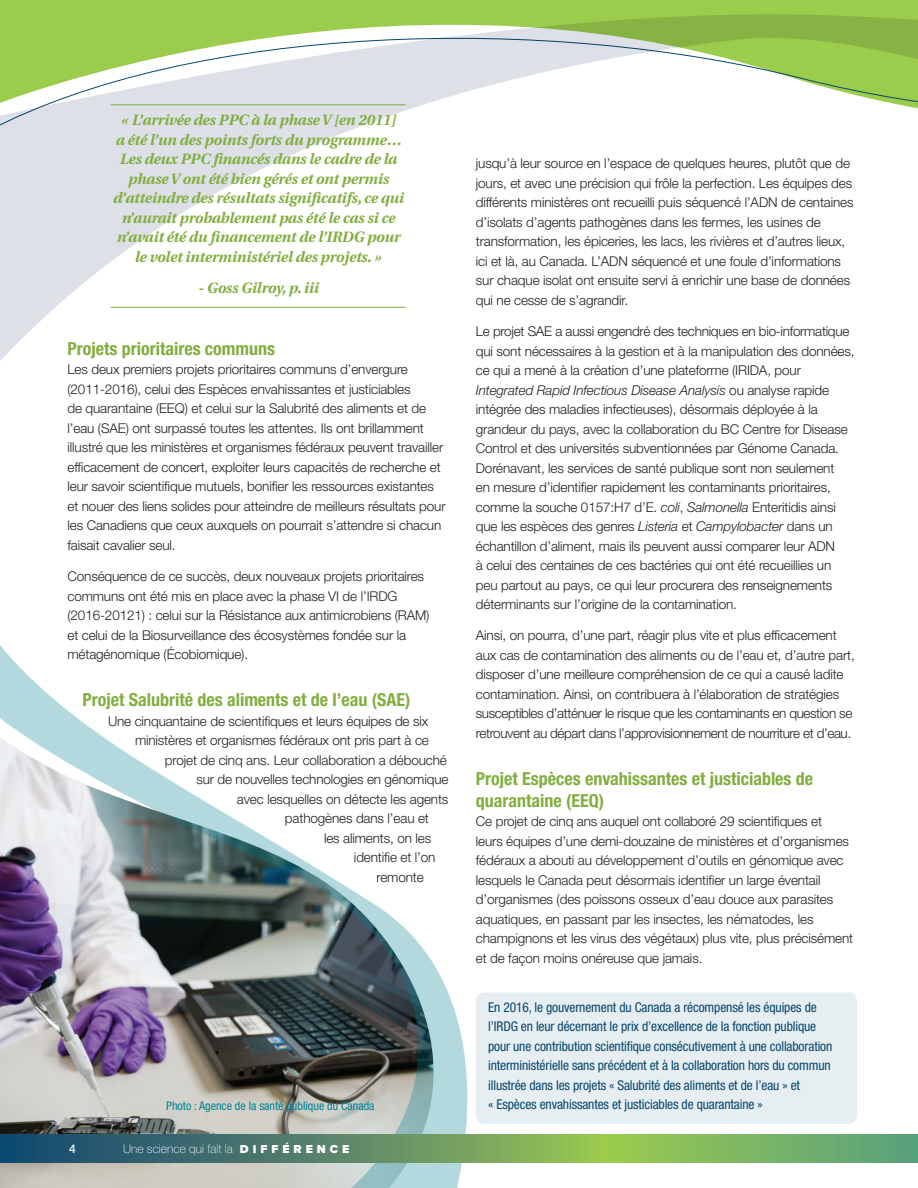
<style>
.page{position:relative;width:918px;height:1188px;background:#fff}
.page>*{position:absolute;margin:0;border:0;box-sizing:border-box;transform-origin:0 0}
.t1{font:700 condensed 18px/21.6px "Helvetica Neue LT Std";color:#81ae3f}
.t2{font:italic 700 15px/19.5px "Utopia";letter-spacing:-.01em;color:#81ae3f;text-align:center}
.t3{font:300 13.5px/19.5px "Helvetica Neue LT Std";letter-spacing:-.01em;color:#231f20}
.t4{font:condensed 13.5px/19.5px "Helvetica Neue LT Std";letter-spacing:-.01em;color:#07476f}
.t5{font:condensed 12px "Helvetica Neue LT Std";color:#008193}
.t6{font:100 12px "Helvetica Neue LT Std";color:#fff}
.t7{font:500 12px "Helvetica Neue LT Std";color:#fff}
.s1{font-family:"Proxima Nova";font-weight:900}
.s2{font-style:italic}
</style>
<div class="page">
<svg style="left:0;top:0;width:918px;height:361px"></svg>
<img style="left:0;top:645px;width:469px;height:543px">
<svg style="left:0;top:1134px;width:918px;height:28px"></svg>
<hr style="left:111px;top:104px;width:295px;height:1px;background:#81ae3f">
<hr style="left:111px;top:307px;width:295px;height:1px;background:#81ae3f">
<div style="left:476px;top:993px;width:381px;height:131px;background:#e7eef1;border-radius:9px"></div>
<p class="t2" style="left:113px;top:111px;width:292px">« L’arrivée des PPC à la phase V [en 2011]<br>a été l’un des points forts du programme… Les deux PPC financés dans le cadre de la phase V ont été bien gérés et ont permis d’atteindre des résultats significatifs, ce qui n’aurait probablement pas été le cas si ce n’avait été du financement de l’IRDG pour le volet interministériel des projets. »</p>
<p class="t2" style="left:198px;top:279px;width:122px">- Goss Gilroy, p. iii</p>
<h1 class="t1" style="left:68px;top:337px;width:209px">Projets prioritaires communs</h1>
<p class="t3" style="left:68px;top:359px;width:380px">Les deux premiers projets prioritaires communs d’envergure (2011-2016), celui des Espèces envahissantes et justiciables<br>de quarantaine (EEQ) et celui sur la Salubrité des aliments et de l’eau (SAE) ont surpassé toutes les attentes. Ils ont brillamment illustré que les ministères et organismes fédéraux peuvent travailler efficacement de concert, exploiter leurs capacités de recherche et leur savoir scientifique mutuels, bonifier les ressources existantes et nouer des liens solides pour atteindre de meilleurs résultats pour les Canadiens que ceux auxquels on pourrait s’attendre si chacun faisait cavalier seul.</p>
<p class="t3" style="left:68px;top:566px;width:364px">Conséquence de ce succès, deux nouveaux projets prioritaires communs ont été mis en place avec la phase VI de l’IRDG (2016-20121) : celui sur la Résistance aux antimicrobiens (RAM) et celui de la Biosurveillance des écosystèmes fondée sur la métagénomique (Écobiomique).</p>
<h1 class="t1" style="left:82px;top:689px;width:330px">Projet Salubrité des aliments et de l’eau (SAE)</h1>
<p class="t3" style="left:108px;top:711px;width:322px">Une cinquantaine de scientifiques et leurs équipes de six</p>
<p class="t3" style="left:135px;top:730px;width:295px">ministères et organismes fédéraux ont pris part à ce</p>
<p class="t3" style="left:165px;top:750px;width:283px">projet de cinq ans. Leur collaboration a débouché</p>
<p class="t3" style="left:196px;top:769px;width:253px">sur de nouvelles technologies en génomique</p>
<p class="t3" style="left:237px;top:789px;width:213px">avec lesquelles on détecte les agents</p>
<p class="t3" style="left:285px;top:808px;width:145px">pathogènes dans l’eau et</p>
<p class="t3" style="left:324px;top:828px;width:109px">les aliments, on les</p>
<p class="t3" style="left:354px;top:847px;width:83px">identifie et l’on</p>
<p class="t3" style="left:377px;top:867px;width:49px">remonte</p>
<p class="t5" style="left:166px;top:1099px;width:210px">Photo : Agence de la santé publique du Canada</p>
<p class="t7" style="left:69px;top:1141px;width:8px">4</p>
<p class="t6" style="left:123px;top:1142px;width:228px">Une science qui fait la <span class="s1">D I F F É R E N C E</span></p>
<p class="t3" style="left:476px;top:154px;width:379px">jusqu’à leur source en l’espace de quelques heures, plutôt que de jours, et avec une précision qui frôle la perfection. Les équipes des différents ministères ont recueilli puis séquencé l’ADN de centaines d’isolats d’agents pathogènes dans les fermes, les usines de transformation, les épiceries, les lacs, les rivières et d’autres lieux, ici et là, au Canada. L’ADN séquencé et une foule d’informations sur chaque isolat ont ensuite servi à enrichir une base de données qui ne cesse de s’agrandir.</p>
<p class="t3" style="left:476px;top:321px;width:380px">Le projet SAE a aussi engendré des techniques en bio-informatique qui sont nécessaires à la gestion et à la manipulation des données, ce qui a mené à la création d’une plateforme (IRIDA, pour <span class="s2">Integrated Rapid Infectious Disease Analysis</span> ou analyse rapide intégrée des maladies infectieuses), désormais déployée à la grandeur du pays, avec la collaboration du BC Centre for Disease Control et des universités subventionnées par Génome Canada.<br>Dorénavant, les services de santé publique sont non seulement<br>en mesure d’identifier rapidement les contaminants prioritaires, comme la souche 0157:H7 d’E. <span class="s2">coli</span>, <span class="s2">Salmonella</span> Enteritidis ainsi que les espèces des genres <span class="s2">Listeria</span> et <span class="s2">Campylobacter</span> dans un échantillon d’aliment, mais ils peuvent aussi comparer leur ADN<br>à celui des centaines de ces bactéries qui ont été recueillies un peu partout au pays, ce qui leur procurera des renseignements déterminants sur l’origine de la contamination.</p>
<p class="t3" style="left:476px;top:626px;width:380px">Ainsi, on pourra, d’une part, réagir plus vite et plus efficacement aux cas de contamination des aliments ou de l’eau et, d’autre part, disposer d’une meilleure compréhension de ce qui a causé ladite contamination. Ainsi, on contribuera à l’élaboration de stratégies susceptibles d’atténuer le risque que les contaminants en question se retrouvent au départ dans l’approvisionnement de nourriture et d’eau.</p>
<h1 class="t1" style="left:476px;top:768px;width:339px">Projet Espèces envahissantes et justiciables de quarantaine (EEQ)</h1>
<p class="t3" style="left:476px;top:811px;width:379px">Ce projet de cinq ans auquel ont collaboré 29 scientifiques et<br>leurs équipes d’une demi-douzaine de ministères et d’organismes fédéraux a abouti au développement d’outils en génomique avec lesquels le Canada peut désormais identifier un large éventail d’organismes (des poissons osseux d’eau douce aux parasites aquatiques, en passant par les insectes, les nématodes, les champignons et les virus des végétaux) plus vite, plus précisément et de façon moins onéreuse que jamais.</p>
<p class="t4" style="left:488px;top:997px;width:346px">En 2016, le gouvernement du Canada a récompensé les équipes de l’IRDG en leur décernant le prix d’excellence de la fonction publique pour une contribution scientifique consécutivement à une collaboration interministérielle sans précédent et à la collaboration hors du commun illustrée dans les projets « Salubrité des aliments et de l’eau » et<br>« Espèces envahissantes et justiciables de quarantaine »</p>
</div>
